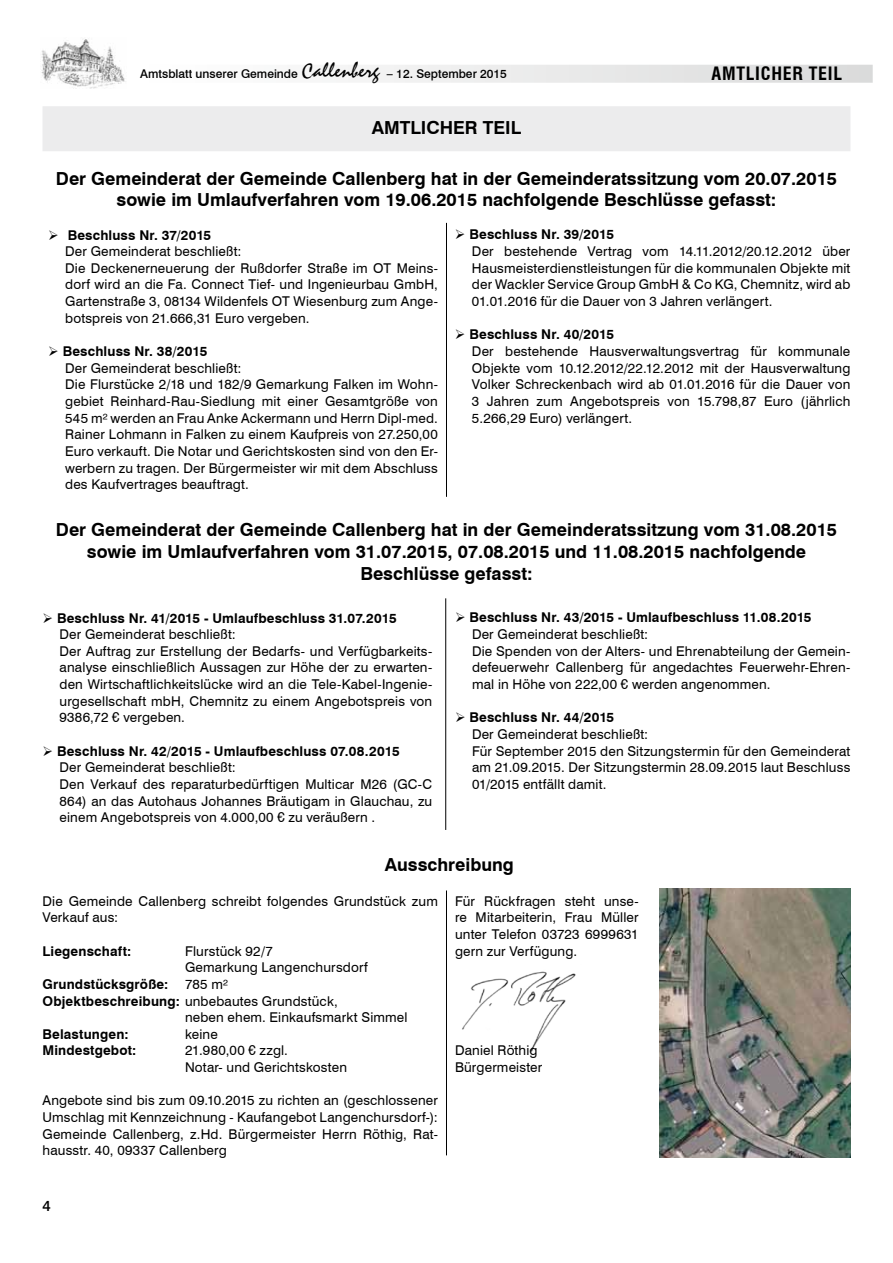
<style>
.page{position:relative;width:893px;height:1263px;background:#fff}
.page>*{position:absolute;margin:0;border:0;box-sizing:border-box;transform-origin:0 0}
.t1{font:700 18px/21.6px "Swiss 721 BT";color:#000;text-align:center}
.t2{font:700 condensed 18px "Swiss 721 BT";letter-spacing:.04em;color:#000}
.t3{font:500 15px "Swiss 721 BT";color:#000}
.t4{font:13.5px/16.6px "Swiss 721 BT";letter-spacing:.015em;color:#000}
.t5{font:700 13.5px "Swiss 721 BT";letter-spacing:.01em;color:#000}
.t6{font:12.15px/14px "Arial";color:#000}
.t7{font:500 12px "Swiss 721 BT";color:#000}
.s1{font-family:"Staccato 222 BT";font-weight:400;font-size:21px}
.s2{font-weight:700}
.s3{font-weight:400}
</style>
<div class="page">
<img style="left:41px;top:39px;width:85px;height:49px">
<div style="left:140px;top:65px;width:733px;height:18px;background:linear-gradient(to right,#fff,#dadada)"></div>
<img style="left:462px;top:971px;width:114px;height:81px">
<div style="left:43px;top:106px;width:807px;height:45px;background:#ececed"></div>
<hr style="left:446px;top:223px;width:1px;height:274px;background:#000">
<hr style="left:445px;top:598px;width:1px;height:232px;background:#000">
<img style="left:660px;top:889px;width:190px;height:268px">
<hr style="left:446px;top:890px;width:1px;height:265px;background:#000">
<p class="t7" style="left:140px;top:67px;width:368px">Amtsblatt unserer Gemeinde <span class="s1">Callenberg</span> – 12. September 2015</p>
<h1 class="t2" style="left:711px;top:63px;width:132px">AMTLICHER TEIL</h1>
<h1 class="t1" style="left:372px;top:117px;width:151px">AMTLICHER TEIL</h1>
<h1 class="t1" style="left:56px;top:167px;width:783px">Der Gemeinderat der Gemeinde Callenberg hat in der Gemeinderatssitzung vom 20.07.2015 sowie im Umlaufverfahren vom 19.06.2015 nachfolgende Beschlüsse gefasst:</h1>
<p class="t4" style="left:65px;top:226px;width:374px;text-indent:-17px">➢ <span class="s2">Beschluss Nr. 37/2015<br></span>Der Gemeinderat beschließt:<br>Die Deckenerneuerung der Rußdorfer Straße im OT Meins&shy;dorf wird an die Fa. Connect Tief- und Ingenieurbau GmbH, Gartenstraße 3, 08134 Wildenfels OT Wiesenburg zum Ange&shy;botspreis von 21.666,31 Euro vergeben.</p>
<p class="t4" style="left:65px;top:343px;width:374px;text-indent:-17px">➢ <span class="s2">Beschluss Nr. 38/2015<br></span>Der Gemeinderat beschließt:<br>Die Flurstücke 2/18 und 182/9 Gemarkung Falken im Wohn&shy;gebiet Reinhard-Rau-Siedlung mit einer Gesamtgröße von 545 m² werden an Frau Anke Ackermann und Herrn Dipl-med.<br>Rainer Lohmann in Falken zu einem Kaufpreis von 27.250,00<br>Euro verkauft. Die Notar und Gerichtskosten sind von den Er&shy;werbern zu tragen. Der Bürgermeister wir mit dem Abschluss des Kaufvertrages beauftragt.</p>
<p class="t4" style="left:472px;top:226px;width:380px;text-indent:-17px">➢ <span class="s2">Beschluss Nr. 39/2015<br></span>Der bestehende Vertrag vom 14.11.2012/20.12.2012 über Hausmeisterdienstleistungen für die kommunalen Objekte mit der Wackler Service Group GmbH &amp; Co KG, Chemnitz, wird ab 01.01.2016 für die Dauer von 3 Jahren verlängert.</p>
<p class="t4" style="left:472px;top:326px;width:380px;text-indent:-17px">➢ <span class="s2">Beschluss Nr. 40/2015<br></span>Der bestehende Hausverwaltungsvertrag für kommunale Objekte vom 10.12.2012/22.12.2012 mit der Hausverwaltung Volker Schreckenbach wird ab 01.01.2016 für die Dauer von 3 Jahren zum Angebotspreis von 15.798,87 Euro (jährlich 5.266,29 Euro) verlängert.</p>
<h1 class="t1" style="left:56px;top:519px;width:783px">Der Gemeinderat der Gemeinde Callenberg hat in der Gemeinderatssitzung vom 31.08.2015 sowie im Umlaufverfahren vom 31.07.2015, 07.08.2015 und 11.08.2015 nachfolgende<br>Beschlüsse gefasst:</h1>
<p class="t4" style="left:60px;top:609px;width:374px;text-indent:-17px">➢ <span class="s2">Beschluss Nr. 41/2015 - Umlaufbeschluss 31.07.2015<br></span>Der Gemeinderat beschließt:<br>Der Auftrag zur Erstellung der Bedarfs- und Verfügbarkeits&shy;analyse einschließlich Aussagen zur Höhe der zu erwarten&shy;den Wirtschaftlichkeitslücke wird an die Tele-Kabel-Ingenie&shy;urgesellschaft mbH, Chemnitz zu einem Angebotspreis von 9386,72 € vergeben.</p>
<p class="t4" style="left:60px;top:742px;width:374px;text-indent:-17px">➢ <span class="s2">Beschluss Nr. 42/2015 - Umlaufbeschluss 07.08.2015<br></span>Der Gemeinderat beschließt:<br>Den Verkauf des reparaturbedürftigen Multicar M26 (GC-C 864) an das Autohaus Johannes Bräutigam in Glauchau, zu einem Angebotspreis von 4.000,00 € zu veräußern .</p>
<p class="t4" style="left:472px;top:609px;width:380px;text-indent:-17px">➢ <span class="s2">Beschluss Nr. 43/2015 - Umlaufbeschluss 11.08.2015<br></span>Der Gemeinderat beschließt:<br>Die Spenden von der Alters- und Ehrenabteilung der Gemein&shy;defeuerwehr Callenberg für angedachtes Feuerwehr-Ehren&shy;mal in Höhe von 222,00 € werden angenommen.</p>
<p class="t4" style="left:472px;top:709px;width:380px;text-indent:-17px">➢ <span class="s2">Beschluss Nr. 44/2015<br></span>Der Gemeinderat beschließt:<br>Für September 2015 den Sitzungstermin für den Gemeinderat am 21.09.2015. Der Sitzungstermin 28.09.2015 laut Beschluss 01/2015 entfällt damit.</p>
<p class="t6" style="left:656px;top:649px;width:241px">Objektbeschreibung: unbebautes Grundstüc<br>Belastungen:</p>
<p class="t6" style="left:773px;top:663px;width:31px">keine</p>
<p class="t6" style="left:656px;top:677px;width:77px">Mindestgebot:</p>
<p class="t6" style="left:695px;top:746px;width:182px">Rathausstr. 40, 09337 Callenberg</p>
<h1 class="t1" style="left:385px;top:854px;width:131px">Ausschreibung</h1>
<p class="t4" style="left:455px;top:892px;width:185px;text-align:justify">Für Rückfragen steht unse&shy;re Mitarbeiterin, Frau Müller unter Telefon 03723 6999631 gern zur Verfügung.</p>
<p class="t4" style="left:43px;top:892px;width:397px">Die Gemeinde Callenberg schreibt folgendes Grundstück zum<br>Verkauf aus:</p>
<p class="t5" style="left:43px;top:942px;width:90px">Liegenschaft:</p>
<p class="t4" style="left:185px;top:942px;width:89px">Flurstück 92/7</p>
<p class="t4" style="left:185px;top:959px;width:184px">Gemarkung Langenchursdorf</p>
<p class="t5" style="left:43px;top:976px;width:187px">Grundstücksgröße: <span class="s3">785 m²</span></p>
<p class="t4" style="left:43px;top:992px;width:297px"><span class="s2">Objektbeschreibung:</span> unbebautes Grundstück,</p>
<p class="t4" style="left:185px;top:1009px;width:224px">neben ehem. Einkaufsmarkt Simmel</p>
<p class="t5" style="left:43px;top:1026px;width:88px">Belastungen:</p>
<p class="t4" style="left:185px;top:1025px;width:34px">keine</p>
<p class="t5" style="left:43px;top:1042px;width:95px">Mindestgebot:</p>
<p class="t4" style="left:185px;top:1042px;width:163px">21.980,00 € zzgl.<br>Notar- und Gerichtskosten</p>
<p class="t4" style="left:43px;top:1092px;width:397px;text-align:justify">Angebote sind bis zum 09.10.2015 zu richten an (geschlossener Umschlag mit Kennzeichnung - Kaufangebot Langenchursdorf-):<br>Gemeinde Callenberg, z.Hd. Bürgermeister Herrn Röthig, Rat&shy;hausstr. 40, 09337 Callenberg</p>
<p class="t4" style="left:455px;top:1042px;width:89px">Daniel Röthig<br>Bürgermeister</p>
<p class="t3" style="left:43px;top:1196px;width:10px">4</p>
</div>
